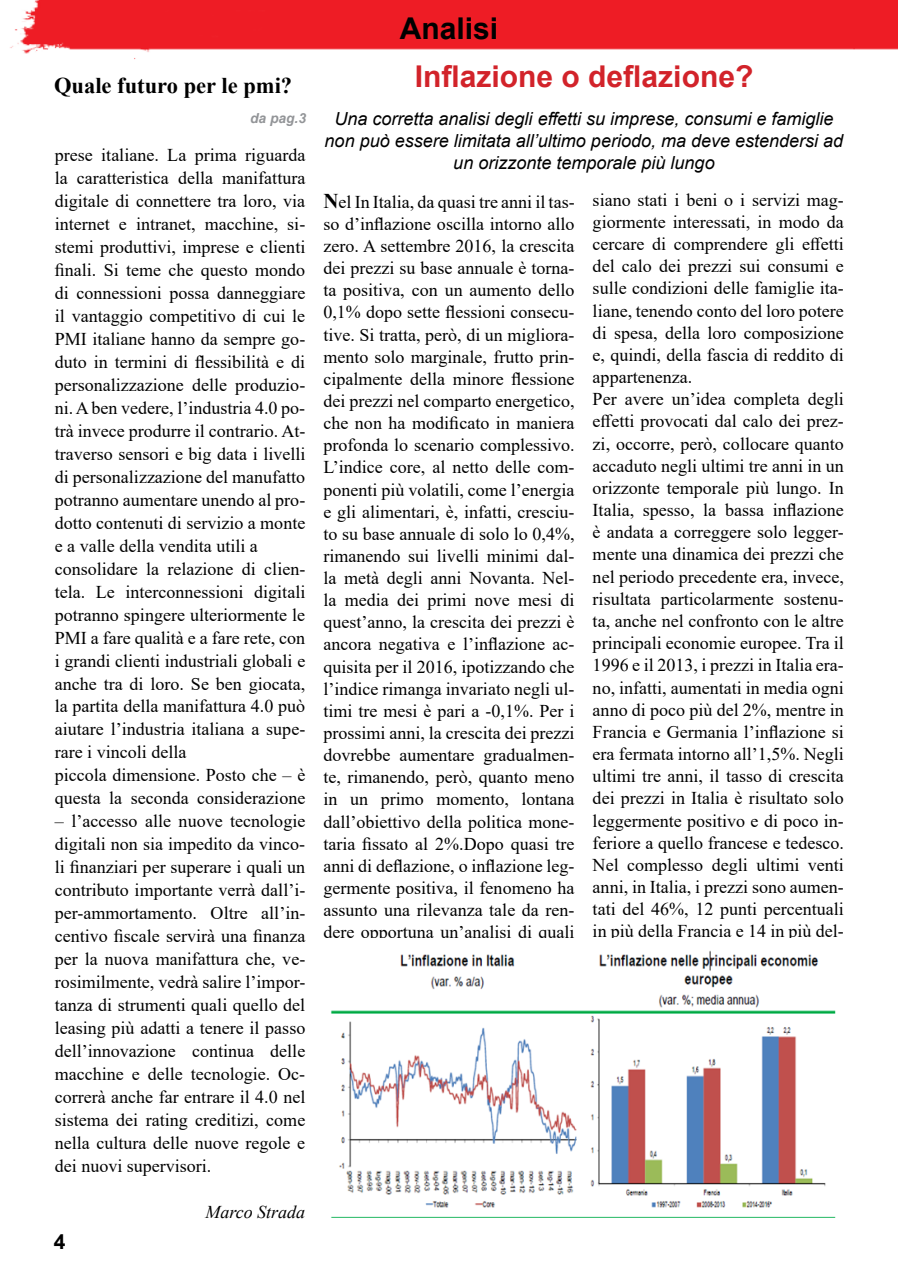
<style>
.page{position:relative;width:898px;height:1272px;background:#fff}
.page>*{position:absolute;margin:0;border:0;box-sizing:border-box;transform-origin:0 0}
.t1{font:700 30px "Arial";color:#d2232a}
.t2{font:700 30px "Arial";color:#000}
.t3{font:700 22.5px "Times New Roman";color:#000}
.t4{font:700 21px "Arial";color:#000}
.t5{font:18px/23px "Times New Roman";color:#000;text-align:justify}
.t6{font:italic 18px/21.6px "Arial";color:#000;text-align:center}
.t7{font:italic 18px "Times New Roman";color:#000}
.t8{font:italic 700 13.8px "Arial";color:#939598}
.s1{font-weight:700;font-size:21px}
</style>
<div class="page">
<img style="left:10px;top:0;width:887px;height:60px">
<img style="left:331px;top:950px;width:505px;height:267px">
<p class="t3" style="left:54px;top:69px;width:239px">Quale futuro per le pmi?</p>
<p class="t8" style="left:250px;top:109px;width:57px">da pag.3</p>
<p class="t5" style="left:55px;top:143px;width:252px;text-align:left">prese italiane. La prima riguarda la caratteristica della manifattura digitale di connettere tra loro, via internet e intranet, macchine, si&shy;stemi produttivi, imprese e clienti finali. Si teme che questo mondo di connessioni possa danneggiare il vantaggio competitivo di cui le PMI italiane hanno da sempre go&shy;duto in termini di flessibilità e di personalizzazione delle produzio&shy;ni. A ben vedere, l’industria 4.0 po&shy;trà invece produrre il contrario. At&shy;traverso sensori e big data i livelli di personalizzazione del manufatto potranno aumentare unendo al pro&shy;dotto contenuti di servizio a monte e a valle della vendita utili a consolidare la relazione di clien&shy;tela. Le interconnessioni digitali potranno spingere ulteriormente le PMI a fare qualità e a fare rete, con i grandi clienti industriali globali e anche tra di loro. Se ben giocata, la partita della manifattura 4.0 può aiutare l’industria italiana a supe&shy;rare i vincoli della<br>piccola dimensione. Posto che – è questa la seconda considerazione</p>
<p class="t5" style="left:55px;top:809px;width:252px">– l’accesso alle nuove tecnologie digitali non sia impedito da vinco&shy;li finanziari per superare i quali un contributo importante verrà dall’i&shy;per-ammortamento. Oltre all’in&shy;centivo fiscale servirà una finanza per la nuova manifattura che, ve&shy;rosimilmente, vedrà salire l’impor&shy;tanza di strumenti quali quello del leasing più adatti a tenere il passo dell’innovazione continua delle macchine e delle tecnologie. Oc&shy;correrà anche far entrare il 4.0 nel sistema dei rating creditizi, come nella cultura delle nuove regole e dei nuovi supervisori.</p>
<p class="t7" style="left:205px;top:1199px;width:101px">Marco Strada</p>
<p class="t4" style="left:54px;top:1226px;width:13px">4</p>
<h1 class="t2" style="left:399px;top:7px;width:100px">Analisi</h1>
<h1 class="t1" style="left:414px;top:56px;width:340px">Inflazione o deflazione?</h1>
<p class="t6" style="left:324px;top:108px;width:520px">Una corretta analisi degli effetti su imprese, consumi e famiglie non può essere limitata all’ultimo periodo, ma deve estendersi ad un orizzonte temporale più lungo</p>
<p class="t5" style="left:323px;top:190px;width:253px;line-height:22px"><span class="s1">N</span>el In Italia, da quasi tre anni il tas&shy;so d’inflazione oscilla intorno allo zero. A settembre 2016, la crescita dei prezzi su base annuale è torna&shy;ta positiva, con un aumento dello 0,1% dopo sette flessioni consecu&shy;tive. Si tratta, però, di un migliora&shy;mento solo marginale, frutto prin&shy;cipalmente della minore flessione dei prezzi nel comparto energetico, che non ha modificato in maniera profonda lo scenario complessivo.<br>L’indice core, al netto delle com&shy;ponenti più volatili, come l’energia e gli alimentari, è, infatti, cresciu&shy;to su base annuale di solo lo 0,4%, rimanendo sui livelli minimi dal&shy;la metà degli anni Novanta. Nel&shy;la media dei primi nove mesi di quest’anno, la crescita dei prezzi è ancora negativa e l’inflazione ac&shy;quisita per il 2016, ipotizzando che l’indice rimanga invariato negli ul&shy;timi tre mesi è pari a -0,1%. Per i prossimi anni, la crescita dei prezzi dovrebbe aumentare gradualmen&shy;te, rimanendo, però, quanto meno in un primo momento, lontana dall’obiettivo della politica mone&shy;taria fissato al 2%.Dopo quasi tre anni di deflazione, o inflazione leg&shy;germente positiva, il fenomeno ha assunto una rilevanza tale da ren&shy;dere opportuna un’analisi di quali</p>
<p class="t5" style="left:592px;top:188px;width:253px;line-height:22.2px;text-align:left">siano stati i beni o i servizi mag&shy;giormente interessati, in modo da cercare di comprendere gli effetti del calo dei prezzi sui consumi e sulle condizioni delle famiglie ita&shy;liane, tenendo conto del loro potere di spesa, della loro composizione e, quindi, della fascia di reddito di appartenenza.<br>Per avere un’idea completa degli effetti provocati dal calo dei prez&shy;zi, occorre, però, collocare quanto accaduto negli ultimi tre anni in un orizzonte temporale più lungo. In Italia, spesso, la bassa inflazione è andata a correggere solo legger&shy;mente una dinamica dei prezzi che nel periodo precedente era, invece, risultata particolarmente sostenu&shy;ta, anche nel confronto con le altre principali economie europee. Tra il 1996 e il 2013, i prezzi in Italia era&shy;no, infatti, aumentati in media ogni anno di poco più del 2%, mentre in Francia e Germania l’inflazione si era fermata intorno all’1,5%. Negli ultimi tre anni, il tasso di crescita dei prezzi in Italia è risultato solo leggermente positivo e di poco in&shy;feriore a quello francese e tedesco.<br>Nel complesso degli ultimi venti anni, in Italia, i prezzi sono aumen&shy;tati del 46%, 12 punti percentuali in più della Francia e 14 in più del-</p>
</div>
